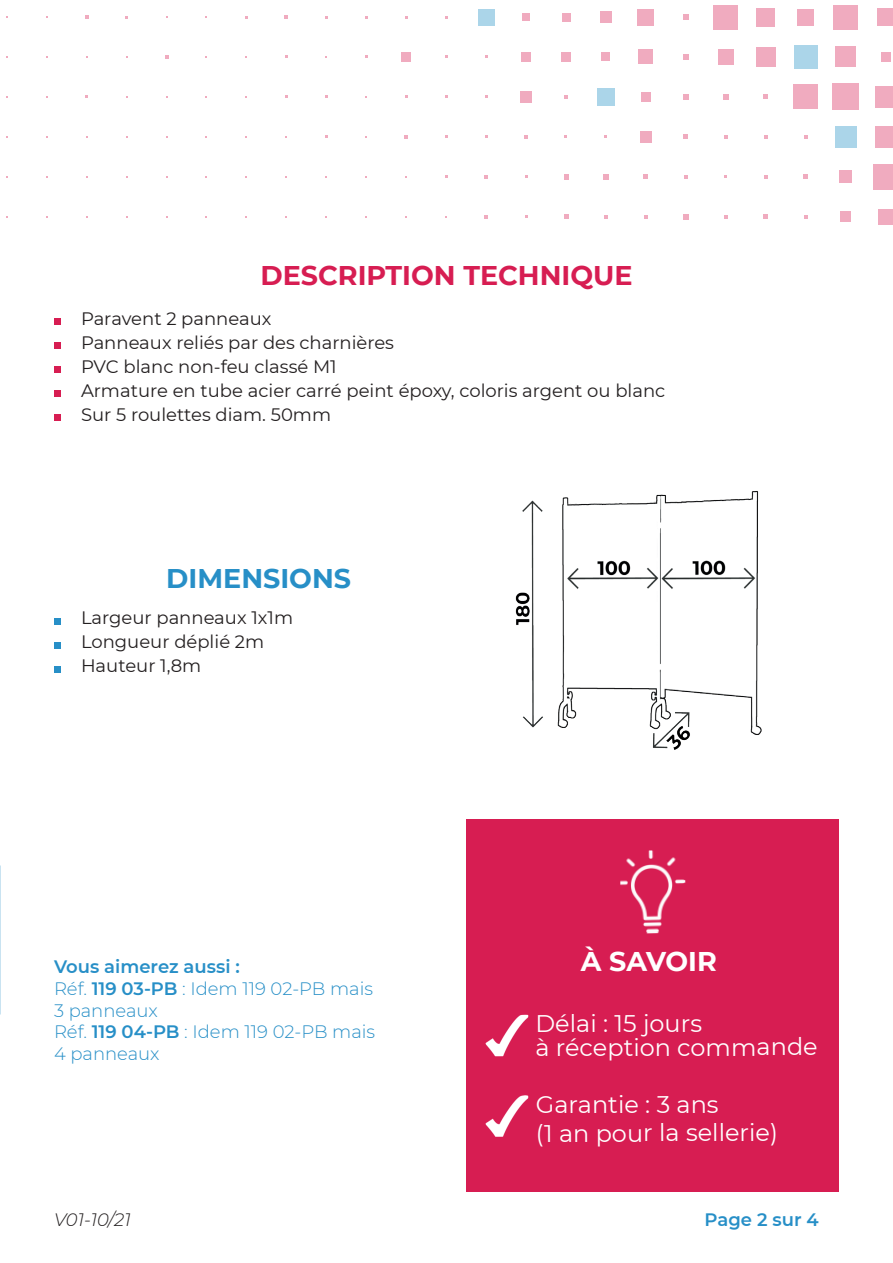
<style>
.page{position:relative;width:893px;height:1263px;background:#fff}
.page>*{position:absolute;margin:0;border:0;box-sizing:border-box;transform-origin:0 0}
.t1{font:700 27px "Montserrat";color:#d71d52}
.t2{font:700 27px "Montserrat";color:#278fc7}
.t3{font:700 27px "Montserrat";letter-spacing:-.005em;color:#fff}
.t4{font:24px/23.9px "Montserrat";letter-spacing:-.005em;color:#fff}
.t5{font:18px/24px "Montserrat";color:#231f20}
.t6{font:300 18px/21.6px "Montserrat";color:#278fc7}
.t7{font:italic 300 18px "Montserrat";color:#231f20}
.t8{font:600 18px "Montserrat";color:#278fc7}
.s1{font-weight:600}
</style>
<div class="page">
<div style="left:878px;top:209px;width:14px;height:16px;background:#f0abbf"></div>
<div style="left:873px;top:164px;width:19px;height:25px;background:#f0abbf"></div>
<div style="left:875px;top:126px;width:17px;height:21px;background:#f0abbf"></div>
<div style="left:875px;top:86px;width:17px;height:22px;background:#f0abbf"></div>
<div style="left:881px;top:52px;width:9px;height:10px;background:#f0abbf"></div>
<div style="left:877px;top:8px;width:15px;height:18px;background:#f0abbf"></div>
<div style="left:840px;top:212px;width:11px;height:10px;background:#f0abbf"></div>
<div style="left:839px;top:171px;width:13px;height:12px;background:#f0abbf"></div>
<div style="left:835px;top:126px;width:21px;height:22px;background:#abd5e9"></div>
<div style="left:832px;top:84px;width:27px;height:26px;background:#f0abbf"></div>
<div style="left:835px;top:47px;width:21px;height:20px;background:#f0abbf"></div>
<div style="left:833px;top:5px;width:25px;height:24px;background:#f0abbf"></div>
<svg style="left:804px;top:215px;width:4px;height:4px"></svg>
<svg style="left:803px;top:175px;width:5px;height:4px"></svg>
<svg style="left:804px;top:135px;width:4px;height:4px"></svg>
<div style="left:793px;top:84px;width:25px;height:25px;background:#f0abbf"></div>
<div style="left:794px;top:45px;width:23px;height:24px;background:#abd5e9"></div>
<div style="left:797px;top:9px;width:17px;height:16px;background:#f0abbf"></div>
<svg style="left:763px;top:214px;width:5px;height:5px"></svg>
<svg style="left:764px;top:175px;width:4px;height:4px"></svg>
<svg style="left:764px;top:135px;width:4px;height:4px"></svg>
<svg style="left:764px;top:95px;width:4px;height:4px"></svg>
<div style="left:756px;top:47px;width:20px;height:20px;background:#f0abbf"></div>
<div style="left:756px;top:8px;width:19px;height:18px;background:#f0abbf"></div>
<svg style="left:724px;top:215px;width:3px;height:4px"></svg>
<svg style="left:724px;top:135px;width:3px;height:4px"></svg>
<svg style="left:723px;top:94px;width:5px;height:6px"></svg>
<div style="left:718px;top:49px;width:15px;height:16px;background:#f0abbf"></div>
<div style="left:713px;top:5px;width:25px;height:24px;background:#f0abbf"></div>
<svg style="left:683px;top:214px;width:5px;height:5px"></svg>
<svg style="left:684px;top:175px;width:4px;height:4px"></svg>
<svg style="left:684px;top:135px;width:4px;height:4px"></svg>
<svg style="left:683px;top:94px;width:5px;height:6px"></svg>
<svg style="left:683px;top:54px;width:5px;height:5px"></svg>
<svg style="left:683px;top:14px;width:6px;height:6px"></svg>
<svg style="left:644px;top:215px;width:4px;height:4px"></svg>
<svg style="left:644px;top:175px;width:4px;height:4px"></svg>
<div style="left:640px;top:131px;width:11px;height:11px;background:#f0abbf"></div>
<div style="left:641px;top:92px;width:9px;height:9px;background:#f0abbf"></div>
<div style="left:639px;top:50px;width:14px;height:14px;background:#f0abbf"></div>
<div style="left:638px;top:9px;width:16px;height:16px;background:#f0abbf"></div>
<svg style="left:604px;top:215px;width:4px;height:4px"></svg>
<svg style="left:603px;top:174px;width:6px;height:5px"></svg>
<div style="left:597px;top:88px;width:18px;height:18px;background:#abd5e9"></div>
<div style="left:602px;top:53px;width:8px;height:8px;background:#f0abbf"></div>
<div style="left:600px;top:11px;width:11px;height:12px;background:#f0abbf"></div>
<svg style="left:564px;top:214px;width:4px;height:5px"></svg>
<svg style="left:564px;top:174px;width:4px;height:5px"></svg>
<svg style="left:564px;top:95px;width:4px;height:4px"></svg>
<div style="left:561px;top:52px;width:9px;height:9px;background:#f0abbf"></div>
<div style="left:562px;top:13px;width:8px;height:8px;background:#f0abbf"></div>
<svg style="left:524px;top:135px;width:4px;height:3px"></svg>
<div style="left:520px;top:91px;width:12px;height:11px;background:#f0abbf"></div>
<div style="left:521px;top:52px;width:10px;height:10px;background:#f0abbf"></div>
<div style="left:522px;top:13px;width:8px;height:8px;background:#f0abbf"></div>
<svg style="left:484px;top:215px;width:4px;height:4px"></svg>
<svg style="left:484px;top:175px;width:4px;height:3px"></svg>
<div style="left:478px;top:9px;width:16px;height:16px;background:#abd5e9"></div>
<svg style="left:404px;top:135px;width:4px;height:4px"></svg>
<div style="left:401px;top:52px;width:10px;height:10px;background:#f0abbf"></div>
<svg style="left:285px;top:15px;width:3px;height:4px"></svg>
<svg style="left:165px;top:55px;width:3px;height:4px"></svg>
<svg style="left:85px;top:15px;width:3px;height:4px"></svg>
<svg style="left:54px;top:618px;width:6px;height:6px"></svg>
<svg style="left:54px;top:642px;width:6px;height:6px"></svg>
<svg style="left:54px;top:666px;width:6px;height:6px"></svg>
<div style="left:54px;top:318px;width:6px;height:7px;background:#d71d52"></div>
<div style="left:54px;top:342px;width:6px;height:7px;background:#d71d52"></div>
<div style="left:54px;top:366px;width:6px;height:7px;background:#d71d52"></div>
<div style="left:54px;top:390px;width:6px;height:7px;background:#d71d52"></div>
<div style="left:54px;top:414px;width:6px;height:7px;background:#d71d52"></div>
<div style="left:467px;top:820px;width:372px;height:372px;background:#d71d52"></div>
<img style="left:620px;top:850px;width:66px;height:84px">
<img style="left:485px;top:1015px;width:43px;height:41px">
<img style="left:485px;top:1095px;width:43px;height:42px">
<img style="left:515px;top:491px;width:247px;height:259px">
<h1 class="t1" style="left:260px;top:256px;width:374px">DESCRIPTION TECHNIQUE</h1>
<p class="t5" style="left:81px;top:306px;width:586px">Paravent 2 panneaux<br>Panneaux reliés par des charnières<br>PVC blanc non-feu classé M1<br>Armature en tube acier carré peint époxy, coloris argent ou blanc Sur 5 roulettes diam. 50mm</p>
<h1 class="t2" style="left:166px;top:559px;width:186px">DIMENSIONS</h1>
<p class="t5" style="left:81px;top:605px;width:214px">Largeur panneaux 1x1m<br>Longueur déplié 2m<br>Hauteur 1,8m</p>
<p class="t6" style="left:54px;top:956px;width:323px"><span class="s1">Vous aimerez aussi :<br></span>Réf. <span class="s1">119 03-PB</span> : Idem 119 02-PB mais<br>3 panneaux<br>Réf. <span class="s1">119 04-PB</span> : Idem 119 02-PB mais<br>4 panneaux</p>
<h1 class="t3" style="left:581px;top:942px;width:138px">À SAVOIR</h1>
<h2 class="t4" style="left:535px;top:1011px;width:284px">Délai : 15 jours<br>à réception commande</h2>
<h2 class="t4" style="left:536px;top:1089px;width:244px;line-height:28.3px">Garantie : 3 ans<br>(1 an pour la sellerie)</h2>
<p class="t7" style="left:54px;top:1208px;width:78px">V01-10/21</p>
<p class="t8" style="left:705px;top:1207px;width:116px">Page 2 sur 4</p>
</div>
